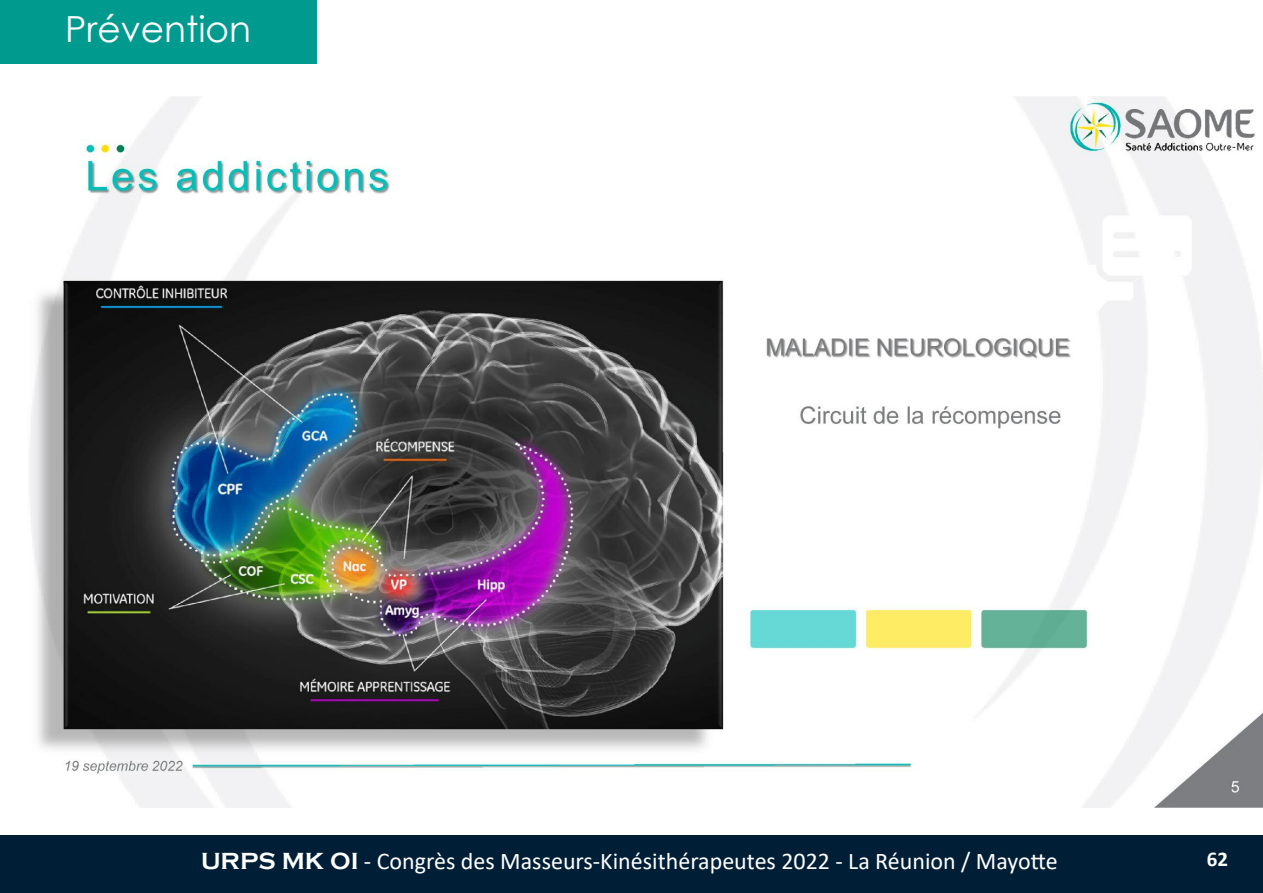
<style>
.page{position:relative;width:1263px;height:893px;background:#fff}
.page>*{position:absolute;margin:0;border:0;box-sizing:border-box;transform-origin:0 0}
.t1{font:36px "Century Gothic";color:#fff}
.t2{font:24px "Calibri";color:#fff}
.t3{font:700 21px "Calibri";color:#fff}
.s1{font-family:"Copperplate Gothic";font-weight:700}
</style>
<div class="page">
<div style="left:0;top:835px;width:1263px;height:57px;background:#001f37"></div>
<div style="left:0;top:0;width:316px;height:64px;background:#009a8f"></div>
<img style="left:29px;top:96px;width:1234px;height:711px">
<h1 class="t1" style="left:65px;top:5px;width:187px">Prévention</h1>
<p class="t2" style="left:201px;top:851px;width:858px"><span class="s1">URPS MK OI</span> - Congrès des Masseurs-Kinésithérapeutes 2022 - La Réunion / Mayotte</p>
<p class="t3" style="left:1207px;top:850px;width:23px">62</p>
</div>
